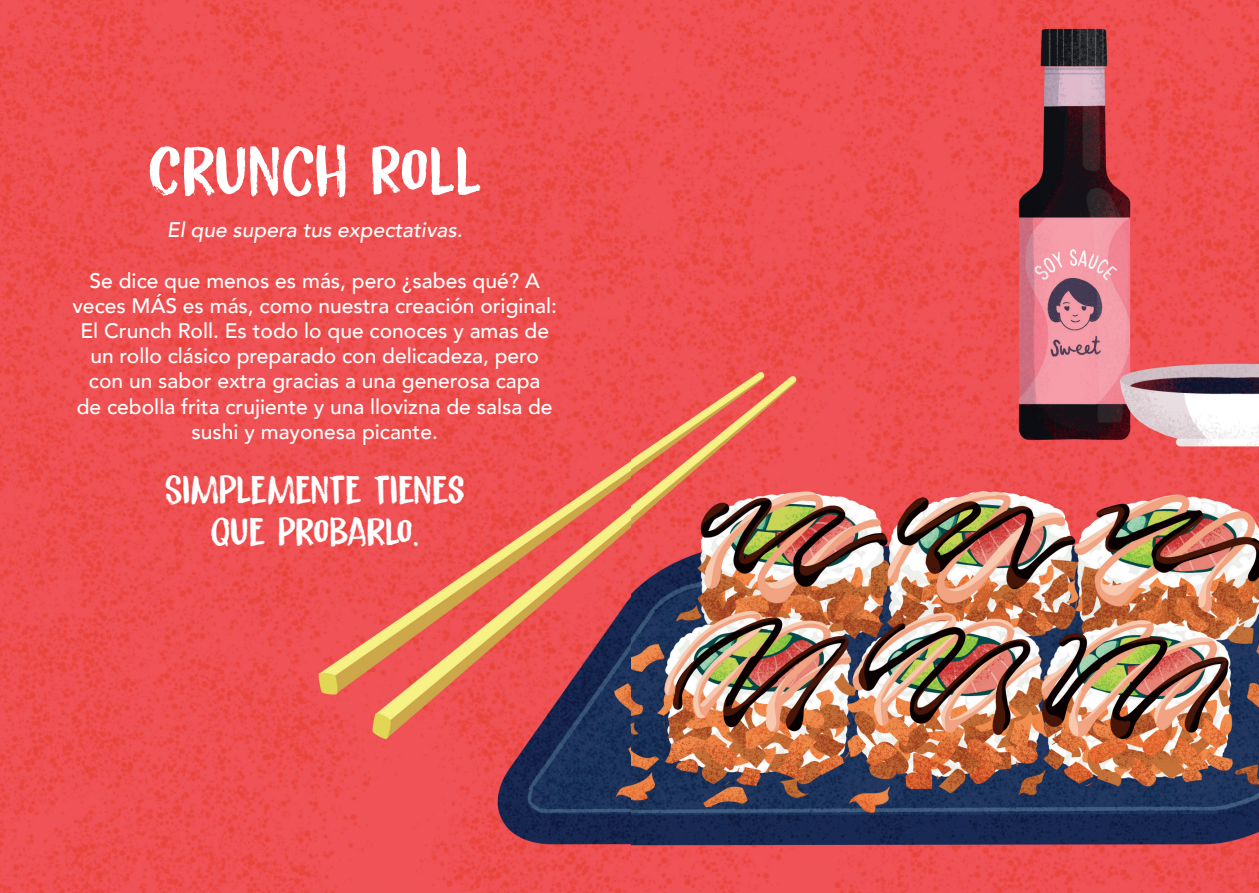
<style>
.page{position:relative;width:1259px;height:893px;background:#fff}
.page>*{position:absolute;margin:0;border:0;box-sizing:border-box;transform-origin:0 0}
.Heading_oblique{font:75px "Senko Hanabi DEMO";color:#fff}
.Para_medium{font:42px/42px "Senko Hanabi DEMO";letter-spacing:-.01em;color:#fff;text-align:center}
.Para_medium-2{font:500 21px/25.2px "Avenir";color:#fff;text-align:center}
.Para_medium-3{font:italic 500 21px "Avenir";color:#fff}
</style>
<div class="page">
<img style="left:0;top:0;width:1259px;height:893px">
<p class="Heading_oblique" style="left:148px;top:130px;width:335px">CRUNCH ROLL</p>
<p class="Para_medium-3" style="left:167px;top:217px;width:297px">El que supera tus expectativas.</p>
<p class="Para_medium-2" style="left:72px;top:267px;width:486px">Se dice que menos es más, pero ¿sabes qué? A veces MÁS es más, como nuestra creación original:<br>El Crunch Roll. Es todo lo que conoces y amas de un rollo clásico preparado con delicadeza, pero con un sabor extra gracias a una generosa capa<br>de cebolla frita crujiente y una llovizna de salsa de sushi y mayonesa picante.</p>
<p class="Para_medium" style="left:165px;top:468px;width:301px">SIMPLEMENTE TIENES<br>QUE PROBARLO.</p>
</div>
